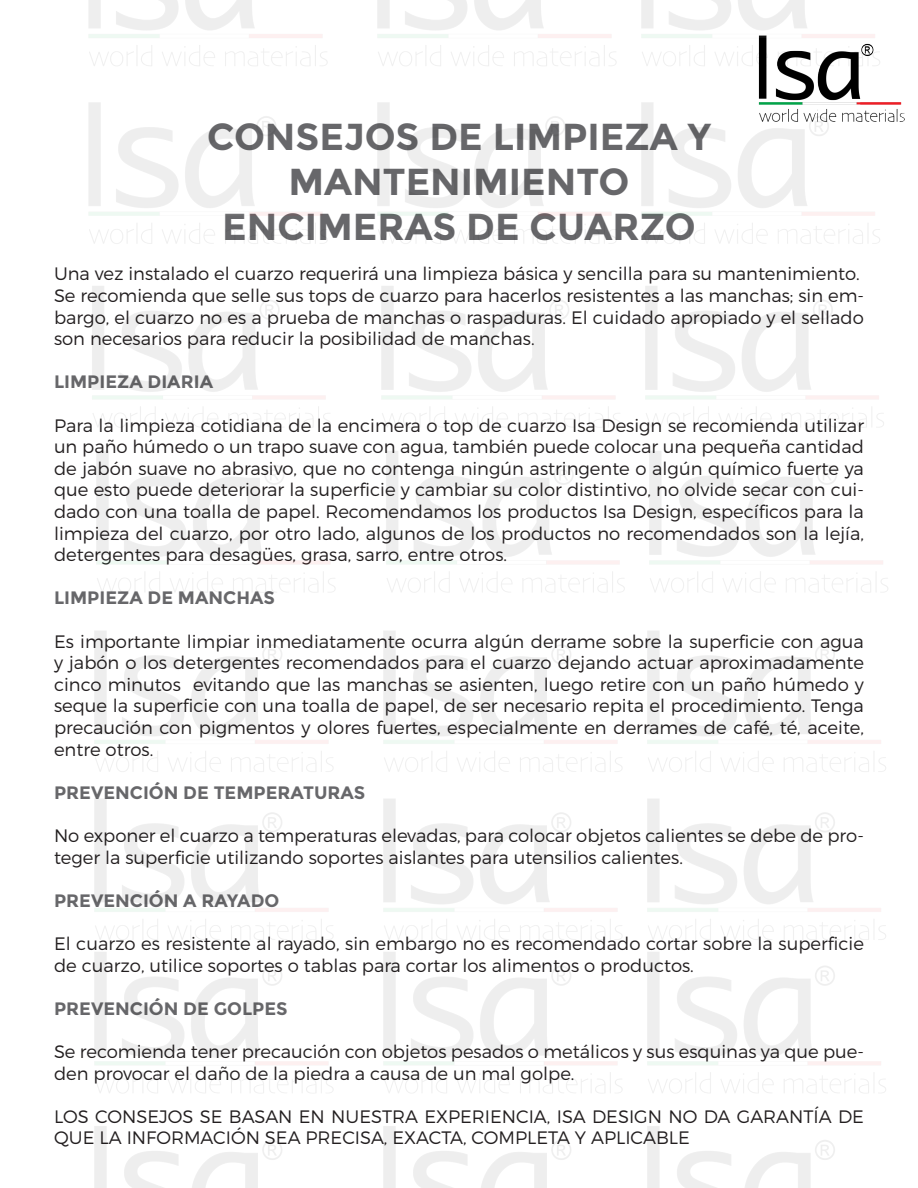
<style>
.page{position:relative;width:918px;height:1188px;background:#fff}
.page>*{position:absolute;margin:0;border:0;box-sizing:border-box;transform-origin:0 0}
.t1{font:700 37.5px "Montserrat";color:#67676a}
.t2{font:300 18px/21.6px "Montserrat";color:#231f20}
.t3{font:700 18px "Montserrat";color:#67676a}
</style>
<div class="page">
<img style="left:545px;top:0;width:360px;height:224px">
<p class="t1" style="left:207px;top:114px;width:505px">CONSEJOS DE LIMPIEZA Y</p>
<p class="t1" style="left:289px;top:159px;width:342px">MANTENIMIENTO</p>
<p class="t1" style="left:222px;top:204px;width:475px">ENCIMERAS DE CUARZO</p>
<p class="t2" style="left:54px;top:263px;width:807px">Una vez instalado el cuarzo requerirá una limpieza básica y sencilla para su mantenimiento.</p>
<p class="t2" style="left:54px;top:285px;width:812px;text-align:justify">Se recomienda que selle sus tops de cuarzo para hacerlos resistentes a las manchas; sin em&shy;bargo, el cuarzo no es a prueba de manchas o raspaduras. El cuidado apropiado y el sellado son necesarios para reducir la posibilidad de manchas.</p>
<p class="t3" style="left:54px;top:371px;width:161px">LIMPIEZA DIARIA</p>
<p class="t2" style="left:54px;top:414px;width:812px;text-align:justify">Para la limpieza cotidiana de la encimera o top de cuarzo Isa Design se recomienda utilizar un paño húmedo o un trapo suave con agua, también puede colocar una pequeña cantidad de jabón suave no abrasivo, que no contenga ningún astringente o algún químico fuerte ya que esto puede deteriorar la superficie y cambiar su color distintivo, no olvide secar con cui&shy;dado con una toalla de papel. Recomendamos los productos Isa Design, específicos para la limpieza del cuarzo, por otro lado, algunos de los productos no recomendados son la lejía, detergentes para desagües, grasa, sarro, entre otros.</p>
<p class="t3" style="left:54px;top:587px;width:222px">LIMPIEZA DE MANCHAS</p>
<p class="t2" style="left:54px;top:630px;width:812px;text-align:justify">Es importante limpiar inmediatamente ocurra algún derrame sobre la superficie con agua y jabón o los detergentes recomendados para el cuarzo dejando actuar aproximadamente cinco minutos evitando que las manchas se asienten, luego retire con un paño húmedo y seque la superficie con una toalla de papel, de ser necesario repita el procedimiento. Tenga precaución con pigmentos y olores fuertes, especialmente en derrames de café, té, aceite, entre otros.</p>
<p class="t3" style="left:54px;top:782px;width:313px">PREVENCIÓN DE TEMPERATURAS</p>
<p class="t2" style="left:54px;top:825px;width:812px">No exponer el cuarzo a temperaturas elevadas, para colocar objetos calientes se debe de pro&shy;teger la superficie utilizando soportes aislantes para utensilios calientes.</p>
<p class="t3" style="left:54px;top:890px;width:227px">PREVENCIÓN A RAYADO</p>
<p class="t2" style="left:54px;top:933px;width:812px">El cuarzo es resistente al rayado, sin embargo no es recomendado cortar sobre la superficie de cuarzo, utilice soportes o tablas para cortar los alimentos o productos.</p>
<p class="t3" style="left:54px;top:998px;width:235px">PREVENCIÓN DE GOLPES</p>
<p class="t2" style="left:54px;top:1041px;width:812px">Se recomienda tener precaución con objetos pesados o metálicos y sus esquinas ya que pue&shy;den provocar el daño de la piedra a causa de un mal golpe.</p>
<p class="t2" style="left:54px;top:1105px;width:811px">LOS CONSEJOS SE BASAN EN NUESTRA EXPERIENCIA, ISA DESIGN NO DA GARANTÍA DE<br>QUE LA INFORMACIÓN SEA PRECISA, EXACTA, COMPLETA Y APLICABLE</p>
</div>
